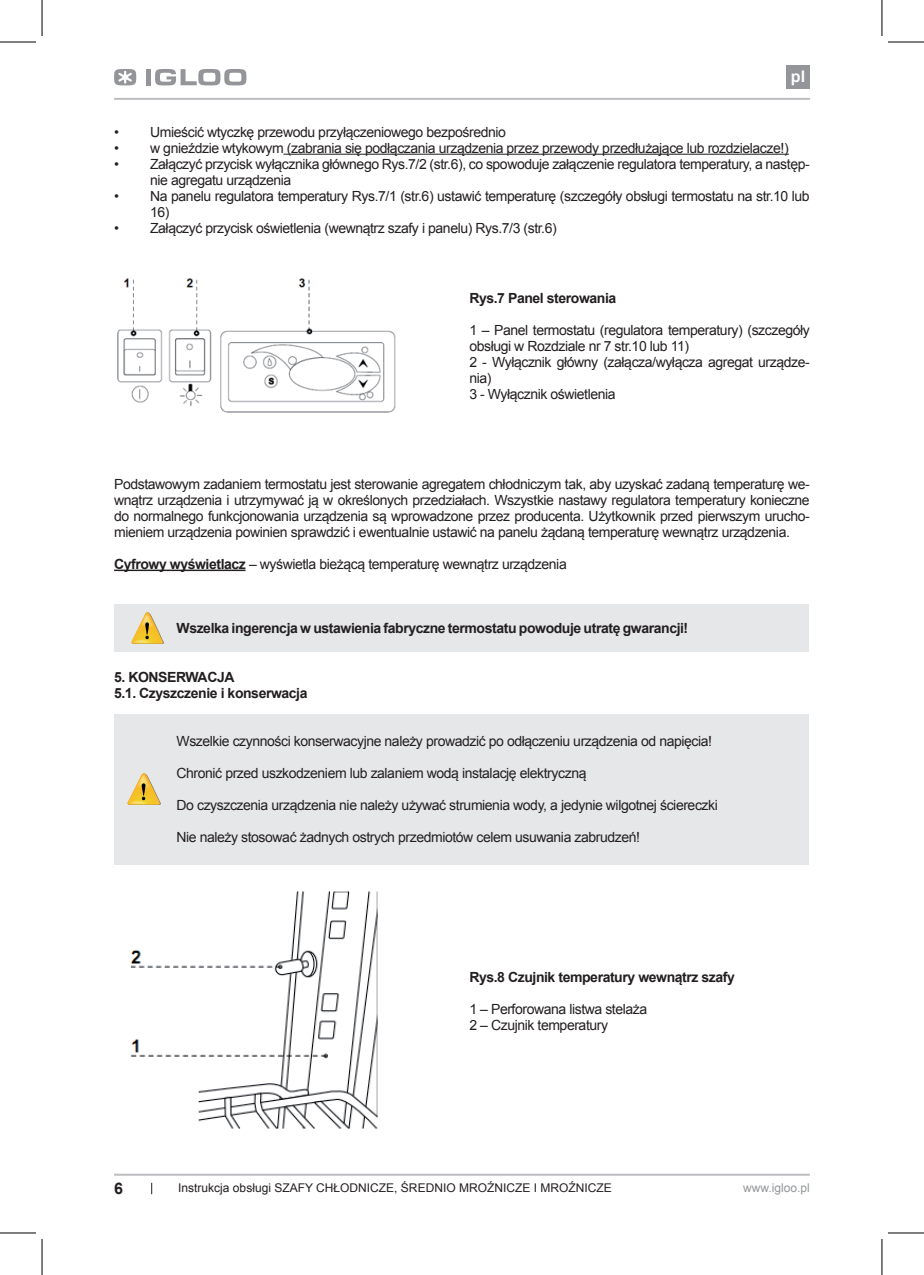
<style>
.page{position:relative;width:924px;height:1275px;background:#fff}
.page>*{position:absolute;margin:0;border:0;box-sizing:border-box;transform-origin:0 0}
.t1{font:700 16px "Arial";color:#fff}
.t2{font:700 16px "Arial";color:#231f20}
.t3{font:14px/16px "Arial";letter-spacing:-.03em;color:#231f20}
.t4{font:700 14px/16px "Arial";letter-spacing:-.03em;color:#231f20}
.t5{font:12px "Arial";color:#231f20}
.t6{font:12px "Arial";color:#939598}
.s1{font-weight:700}
</style>
<div class="page">
<hr style="left:114px;top:98px;width:695px;height:2px;background:#bcbdc0">
<hr style="left:114px;top:1173px;width:695px;height:2px;background:#bcbdc0">
<div style="left:785px;top:65px;width:24px;height:23px;background:#939598"></div>
<svg style="left:151px;top:1182px;width:1px;height:12px"></svg>
<svg style="left:114px;top:69px;width:22px;height:17px"></svg>
<div style="left:146px;top:69px;width:5px;height:16px;background:#939598"></div>
<svg style="left:155px;top:69px;width:91px;height:17px"></svg>
<hr style="left:283px;top:154px;width:505px;height:1px;background:#231f20">
<hr style="left:114px;top:569px;width:131px;height:2px;background:#231f20">
<div style="left:114px;top:714px;width:694px;height:150px;background:#e6e7e9"></div>
<img style="left:128px;top:774px;width:32px;height:30px">
<img style="left:117px;top:278px;width:279px;height:135px">
<div style="left:114px;top:604px;width:694px;height:47px;background:#e6e7e9"></div>
<img style="left:131px;top:613px;width:33px;height:30px">
<img style="left:130px;top:891px;width:248px;height:238px">
<hr style="left:0;top:42px;width:36px;height:1px;background:#000">
<hr style="left:887px;top:42px;width:36px;height:1px;background:#000">
<hr style="left:0;top:1232px;width:36px;height:1px;background:#000">
<hr style="left:887px;top:1232px;width:36px;height:1px;background:#000">
<hr style="left:42px;top:0;width:1px;height:36px;background:#000">
<hr style="left:42px;top:1239px;width:1px;height:36px;background:#000">
<hr style="left:881px;top:0;width:1px;height:36px;background:#000">
<hr style="left:881px;top:1239px;width:1px;height:36px;background:#000">
<p class="t1" style="left:790px;top:65px;width:16px">pl</p>
<p class="t3" style="left:114px;top:124px;width:393px">• Umieścić wtyczkę przewodu przyłączeniowego bezpośrednio</p>
<p class="t3" style="left:114px;top:140px;width:675px">• w gnieździe wtykowym (zabrania się podłączania urządzenia przez przewody przedłużające lub rozdzielacze!)</p>
<p class="t3" style="left:150px;top:156px;width:660px;text-indent:-36px">• Załączyć przycisk wyłącznika głównego Rys.7/2 (str.6), co spowoduje załączenie regulatora temperatury, a następ&shy;nie agregatu urządzenia</p>
<p class="t3" style="left:150px;top:188px;width:660px;text-indent:-36px">• Na panelu regulatora temperatury Rys.7/1 (str.6) ustawić temperaturę (szczegóły obsługi termostatu na str.10 lub<br>16)</p>
<p class="t3" style="left:114px;top:220px;width:444px">• Załączyć przycisk oświetlenia (wewnątrz szafy i panelu) Rys.7/3 (str.6)</p>
<p class="t4" style="left:469px;top:290px;width:148px">Rys.7 Panel sterowania</p>
<p class="t3" style="left:469px;top:322px;width:342px">1 – Panel termostatu (regulatora temperatury) (szczegóły obsługi w Rozdziale nr 7 str.10 lub 11)<br>2 - Wyłącznik główny (załącza/wyłącza agregat urządze&shy;nia)<br>3 - Wyłącznik oświetlenia</p>
<p class="t3" style="left:114px;top:476px;width:696px;text-align:justify">Podstawowym zadaniem termostatu jest sterowanie agregatem chłodniczym tak, aby uzyskać zadaną temperaturę we&shy;wnątrz urządzenia i utrzymywać ją w określonych przedziałach. Wszystkie nastawy regulatora temperatury konieczne do normalnego funkcjonowania urządzenia są wprowadzone przez producenta. Użytkownik przed pierwszym urucho&shy;mieniem urządzenia powinien sprawdzić i ewentualnie ustawić na panelu żądaną temperaturę wewnątrz urządzenia.</p>
<p class="t3" style="left:114px;top:556px;width:454px"><span class="s1">Cyfrowy wyświetlacz</span> – wyświetla bieżącą temperaturę wewnątrz urządzenia</p>
<p class="t4" style="left:176px;top:620px;width:513px">Wszelka ingerencja w ustawienia fabryczne termostatu powoduje utratę gwarancji!</p>
<p class="t4" style="left:114px;top:669px;width:195px">5. KONSERWACJA<br>5.1. Czyszczenie i konserwacja</p>
<p class="t3" style="left:176px;top:733px;width:536px">Wszelkie czynności konserwacyjne należy prowadzić po odłączeniu urządzenia od napięcia!</p>
<p class="t3" style="left:176px;top:765px;width:411px">Chronić przed uszkodzeniem lub zalaniem wodą instalację elektryczną</p>
<p class="t3" style="left:176px;top:797px;width:542px">Do czyszczenia urządzenia nie należy używać strumienia wody, a jedynie wilgotnej ściereczki</p>
<p class="t3" style="left:176px;top:829px;width:465px">Nie należy stosować żadnych ostrych przedmiotów celem usuwania zabrudzeń!</p>
<p class="t4" style="left:469px;top:969px;width:267px">Rys.8 Czujnik temperatury wewnątrz szafy</p>
<p class="t3" style="left:469px;top:1000px;width:179px">1 – Perforowana listwa stelaża<br>2 – Czujnik temperatury</p>
<p class="t2" style="left:114px;top:1177px;width:10px">6</p>
<p class="t5" style="left:178px;top:1179px;width:435px">Instrukcja obsługi SZAFY CHŁODNICZE, ŚREDNIO MROŹNICZE I MROŹNICZE</p>
<p class="t6" style="left:742px;top:1179px;width:68px">www.igloo.pl</p>
</div>
